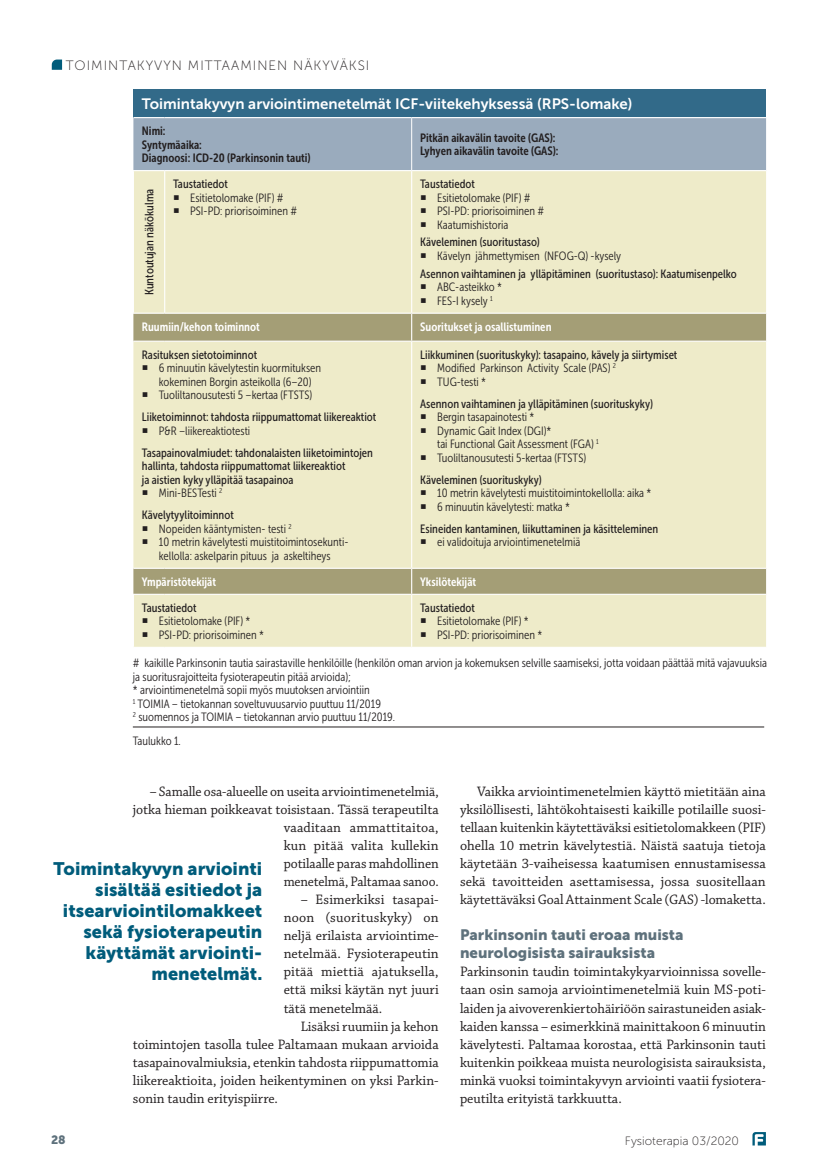
<style>
.page{position:relative;width:834px;height:1174px;background:#fff}
.page>*{position:absolute;margin:0;border:0;box-sizing:border-box;transform-origin:0 0}
.t1{font:18px/21px "Museo Sans 900";color:#005c7b;text-align:right}
.t2{font:15px "Museo Sans 700";color:#fff}
.t3{font:15px/18px "Museo Sans 900";color:#5e717c}
.t4{font:14.4px/18px "Chaparral Pro";letter-spacing:-.005em;color:#231f20;text-align:justify}
.t5{font:14.4px/18px "Chaparral Pro";letter-spacing:-.005em;color:#231f20;text-align:right;scale:.95 1}
.t6{font:13.5px "Museo Sans 100";letter-spacing:.075em;color:#231f20}
.t7{font:12px/13.5px "Museo Sans Cond 300";color:#231f20}
.t8{font:12px/13.5px "Museo Sans Cond 500";color:#231f20}
.t9{font:12px/13.5px "Museo Sans Cond 700";color:#231f20}
.t10{font:12px "Museo Sans Cond 700";color:#fff}
.t11{font:12px "Museo Sans 100";color:#231f20}
.t12{font:12px "Museo Sans 900";color:#5e717c}
</style>
<div class="page">
<svg style="left:52px;top:60px;width:10px;height:10px"></svg>
<hr style="left:133px;top:726px;width:631px;height:1px;background:#231f20">
<div style="left:133px;top:89px;width:633px;height:29px;background:#326a89"></div>
<div style="left:133px;top:118px;width:633px;height:52px;background:#9aabbd"></div>
<div style="left:134px;top:171px;width:632px;height:476px;background:#eeebc9"></div>
<svg style="left:133px;top:314px;width:633px;height:280px;background:#e0dcb9"></svg>
<hr style="left:411px;top:118px;width:1px;height:52px;background:#fff">
<hr style="left:133px;top:117px;width:32px;height:1px;background:#fff">
<hr style="left:165px;top:117px;width:246px;height:1px;background:#fff">
<hr style="left:411px;top:117px;width:355px;height:1px;background:#fff">
<svg style="left:411px;top:314px;width:1px;height:26px"></svg>
<hr style="left:133px;top:340px;width:32px;height:2px;background:#fff">
<hr style="left:165px;top:340px;width:246px;height:2px;background:#fff">
<hr style="left:411px;top:340px;width:355px;height:2px;background:#fff">
<hr style="left:411px;top:342px;width:1px;height:226px;background:#fff">
<hr style="left:133px;top:568px;width:32px;height:1px;background:#fff">
<hr style="left:165px;top:568px;width:246px;height:1px;background:#fff">
<hr style="left:411px;top:568px;width:355px;height:1px;background:#fff">
<svg style="left:411px;top:569px;width:1px;height:25px"></svg>
<hr style="left:165px;top:313px;width:246px;height:1px;background:#fff">
<hr style="left:411px;top:313px;width:355px;height:1px;background:#fff">
<hr style="left:133px;top:594px;width:32px;height:1px;background:#fff">
<hr style="left:165px;top:594px;width:246px;height:1px;background:#fff">
<hr style="left:411px;top:594px;width:355px;height:1px;background:#fff">
<hr style="left:411px;top:171px;width:1px;height:142px;background:#fff">
<hr style="left:164px;top:171px;width:1px;height:142px;background:#fff">
<hr style="left:133px;top:313px;width:32px;height:1px;background:#fff">
<hr style="left:411px;top:595px;width:1px;height:52px;background:#fff">
<svg style="left:752px;top:1132px;width:13px;height:14px"></svg>
<p class="t6" style="left:66px;top:58px;width:305px">TOIMINTAKYVYN MITTAAMINEN NÄKYVÄKSI</p>
<p class="t2" style="left:142px;top:96px;width:492px">Toimintakyvyn arviointimenetelmät ICF-viitekehyksessä (RPS-lomake)</p>
<p class="t9" style="left:142px;top:124px;width:170px">Nimi:<br>Syntymäaika:<br>Diagnoosi: ICD-20 (Parkinsonin tauti)</p>
<p class="t9" style="left:420px;top:131px;width:140px">Pitkän aikavälin tavoite (GAS):<br>Lyhyen aikavälin tavoite (GAS):</p>
<p class="t8" style="left:143px;top:295px;width:108px;rotate:-90deg">Kuntoutujan näkökulma</p>
<p class="t8" style="left:173px;top:177px;width:56px">Taustatiedot</p>
<p class="t7" style="left:173px;top:191px;width:112px">○ Esitietolomake (PIF) #</p>
<p class="t7" style="left:173px;top:204px;width:125px">○ PSI-PD: priorisoiminen #</p>
<p class="t8" style="left:420px;top:177px;width:56px">Taustatiedot</p>
<p class="t7" style="left:420px;top:191px;width:112px">○ Esitietolomake (PIF) #</p>
<p class="t7" style="left:420px;top:204px;width:125px">○ PSI-PD: priorisoiminen #</p>
<p class="t7" style="left:420px;top:218px;width:90px">○ Kaatumishistoria</p>
<p class="t8" style="left:420px;top:235px;width:121px">Käveleminen (suoritustaso)</p>
<p class="t7" style="left:420px;top:249px;width:202px">○ Kävelyn jähmettymisen (NFOG-Q) -kysely</p>
<p class="t8" style="left:420px;top:267px;width:318px">Asennon vaihtaminen ja ylläpitäminen (suoritustaso): Kaatumisenpelko</p>
<p class="t7" style="left:420px;top:280px;width:83px">○ ABC-asteikko *</p>
<p class="t7" style="left:420px;top:294px;width:74px">○ FES-I kysely <sup>1</sup></p>
<p class="t10" style="left:142px;top:320px;width:119px">Ruumiin/kehon toiminnot</p>
<p class="t10" style="left:420px;top:320px;width:133px">Suoritukset ja osallistuminen</p>
<p class="t8" style="left:142px;top:348px;width:117px">Rasituksen sietotoiminnot</p>
<p class="t7" style="left:159px;top:361px;width:164px;text-indent:-17px">○ 6 minuutin kävelytestin kuormituksen kokeminen Borgin asteikolla (6–20)</p>
<p class="t7" style="left:142px;top:388px;width:172px">○ Tuoliltanousutesti 5 –kertaa (FTSTS)</p>
<p class="t8" style="left:142px;top:410px;width:236px">Liiketoiminnot: tahdosta riippumattomat liikereaktiot</p>
<p class="t7" style="left:142px;top:424px;width:110px">○ P&amp;R –liikereaktiotesti</p>
<p class="t8" style="left:142px;top:446px;width:232px">Tasapainovalmiudet: tahdonalaisten liiketoimintojen hallinta, tahdosta riippumattomat liikereaktiot<br>ja aistien kyky ylläpitää tasapainoa</p>
<p class="t7" style="left:142px;top:486px;width:82px">○ Mini-BESTesti <sup>2</sup></p>
<p class="t8" style="left:142px;top:508px;width:93px">Kävelytyylitoiminnot</p>
<p class="t7" style="left:142px;top:522px;width:151px">○ Nopeiden kääntymisten- testi <sup>2</sup></p>
<p class="t7" style="left:142px;top:535px;width:208px;text-align:center">○ 10 metrin kävelytesti muistitoimintosekunti&shy;kellolla: askelparin pituus ja askeltiheys</p>
<p class="t8" style="left:420px;top:348px;width:259px">Liikkuminen (suorituskyky): tasapaino, kävely ja siirtymiset</p>
<p class="t7" style="left:420px;top:361px;width:197px">○ Modified Parkinson Activity Scale (PAS) <sup>2</sup></p>
<p class="t7" style="left:420px;top:375px;width:67px">○ TUG-testi *</p>
<p class="t8" style="left:420px;top:397px;width:234px">Asennon vaihtaminen ja ylläpitäminen (suorituskyky)</p>
<p class="t7" style="left:420px;top:410px;width:116px">○ Bergin tasapainotesti *</p>
<p class="t7" style="left:437px;top:424px;width:163px;text-indent:-17px">○ Dynamic Gait Index (DGI)*<br>tai Functional Gait Assessment (FGA) <sup>1</sup></p>
<p class="t7" style="left:420px;top:451px;width:167px">○ Tuoliltanousutesti 5-kertaa (FTSTS)</p>
<p class="t8" style="left:420px;top:473px;width:123px">Käveleminen (suorituskyky)</p>
<p class="t7" style="left:420px;top:486px;width:232px">○ 10 metrin kävelytesti muistitoimintokellolla: aika *</p>
<p class="t7" style="left:420px;top:500px;width:151px">○ 6 minuutin kävelytesti: matka *</p>
<p class="t8" style="left:420px;top:522px;width:240px">Esineiden kantaminen, liikuttaminen ja käsitteleminen</p>
<p class="t7" style="left:420px;top:535px;width:162px">○ ei validoituja arviointimenetelmiä</p>
<p class="t10" style="left:142px;top:575px;width:76px">Ympäristötekijät</p>
<p class="t10" style="left:420px;top:575px;width:57px">Yksilötekijät</p>
<p class="t8" style="left:142px;top:601px;width:56px">Taustatiedot</p>
<p class="t7" style="left:142px;top:614px;width:110px">○ Esitietolomake (PIF) *</p>
<p class="t7" style="left:142px;top:628px;width:124px">○ PSI-PD: priorisoiminen *</p>
<p class="t8" style="left:420px;top:601px;width:56px">Taustatiedot</p>
<p class="t7" style="left:420px;top:614px;width:110px">○ Esitietolomake (PIF) *</p>
<p class="t7" style="left:420px;top:628px;width:124px">○ PSI-PD: priorisoiminen *</p>
<p class="t7" style="left:133px;top:656px;width:635px"># kaikille Parkinsonin tautia sairastaville henkilöille (henkilön oman arvion ja kokemuksen selville saamiseksi, jotta voidaan päättää mitä vajavuuksia ja suoritusrajoitteita fysioterapeutin pitää arvioida);<br>* arviointimenetelmä sopii myös muutoksen arviointiin<br><sup>1</sup> TOIMIA – tietokannan soveltuvuusarvio puuttuu 11/2019<br><sup>2</sup> suomennos ja TOIMIA – tietokannan arvio puuttuu 11/2019.</p>
<p class="t7" style="left:133px;top:734px;width:49px">Taulukko 1.</p>
<p class="t5" style="left:133px;top:783px;width:323px">– Samalle osa-alueelle on useita arviointimenetelmiä, jotka hieman poikkeavat toisistaan. Tässä terapeutilta vaaditaan ammattitaitoa,<br>kun pitää valita kullekin<br>potilaalle paras mahdollinen<br>menetelmä, Paltamaa sanoo.</p>
<p class="t4" style="left:283px;top:891px;width:157px;text-indent:17px">– Esimerkiksi tasapai&shy;noon (suorituskyky) on neljä erilaista arviointime&shy;netelmää. Fysioterapeutin pitää miettiä ajatuksella, että miksi käytän nyt juuri tätä menetelmää.</p>
<p class="t4" style="left:133px;top:1017px;width:307px;text-indent:168px">Lisäksi ruumiin ja kehon toimintojen tasolla tulee Paltamaan mukaan arvioida tasapainovalmiuksia, etenkin tahdosta riippumattomia liikereaktioita, joiden heikentyminen on yksi Parkin&shy;sonin taudin erityispiirre.</p>
<h1 class="t1" style="left:53px;top:858px;width:210px">Toimintakyvyn arviointi sisältää esitiedot ja itsearviointilomakkeet sekä fysioterapeutin käyttämät arviointi&shy;menetelmät.</h1>
<p class="t4" style="left:460px;top:783px;width:307px;text-indent:17px">Vaikka arviointimenetelmien käyttö mietitään aina yksilöllisesti, lähtökohtaisesti kaikille potilaille suosi&shy;tellaan kuitenkin käytettäväksi esitietolomakkeen (PIF) ohella 10 metrin kävelytestiä. Näistä saatuja tietoja käytetään 3-vaiheisessa kaatumisen ennustamisessa sekä tavoitteiden asettamisessa, jossa suositellaan käytettäväksi Goal Attainment Scale (GAS) -lomaketta.</p>
<p class="t3" style="left:460px;top:926px;width:225px">Parkinsonin tauti eroaa muista neurologisista sairauksista</p>
<p class="t4" style="left:460px;top:963px;width:307px">Parkinsonin taudin toimintakykyarvioinnissa sovelle&shy;taan osin samoja arviointimenetelmiä kuin MS-poti&shy;laiden ja aivoverenkiertohäiriöön sairastuneiden asiak&shy;kaiden kanssa – esimerkkinä mainittakoon 6 minuutin kävelytesti. Paltamaa korostaa, että Parkinsonin tauti kuitenkin poikkeaa muista neurologisista sairauksista, minkä vuoksi toimintakyvyn arviointi vaatii fysiotera&shy;peutilta erityistä tarkkuutta.</p>
<p class="t12" style="left:51px;top:1133px;width:16px">28</p>
<p class="t11" style="left:625px;top:1134px;width:115px">Fysioterapia 03/2020</p>
</div>
